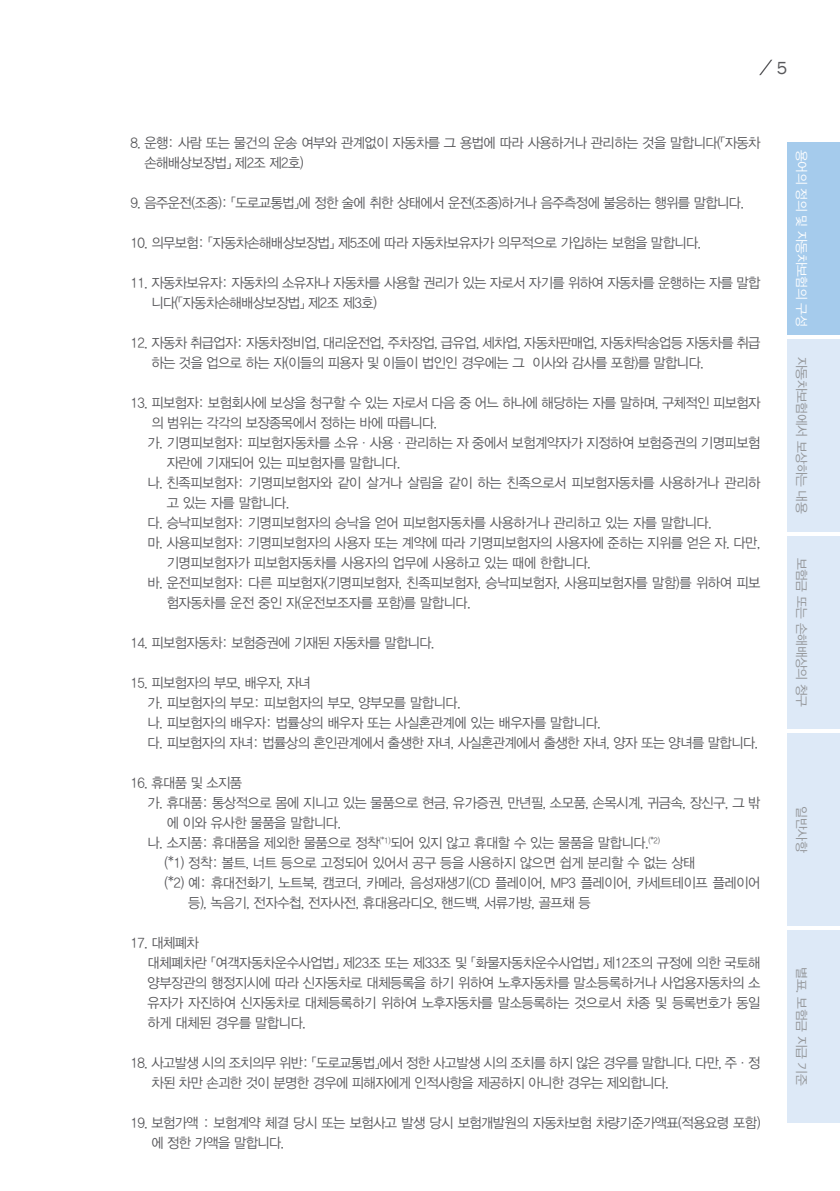
<style>
.page{position:relative;width:840px;height:1191px;background:#fff}
.page>*{position:absolute;margin:0;border:0;box-sizing:border-box;transform-origin:0 0}
.t1{font:18px "Franklin Gothic";color:#58585b}
.t2{font:14px/20px "YDVYGO Std 32";letter-spacing:-.03em;color:#58585b;scale:.95 1}
.t3{font:12.8px "YDVYGO Std 32";letter-spacing:-.03em;color:#939598}
.t4{font:12.8px "YDVYGO Std 32";letter-spacing:-.03em;color:#fff}
.t5{font:12.8px "YDVYGO Std 12";letter-spacing:-.03em;color:#939598}
</style>
<div class="page">
<div style="left:787px;top:142px;width:52px;height:192px;background:#a5cbec"></div>
<div style="left:787px;top:339px;width:52px;height:192px;background:#dde9f7"></div>
<div style="left:787px;top:536px;width:52px;height:193px;background:#dde9f7"></div>
<div style="left:787px;top:733px;width:52px;height:193px;background:#dde9f7"></div>
<div style="left:787px;top:930px;width:52px;height:193px;background:#dde9f7"></div>
<svg style="left:759px;top:60px;width:13px;height:15px"></svg>
<p class="t1" style="left:776px;top:57px;width:12px">5</p>
<p class="t2" style="left:144px;top:133px;width:649px;text-indent:-14px">8. 운행: 사람 또는 물건의 운송 여부와 관계없이 자동차를 그 용법에 따라 사용하거나 관리하는 것을 말합니다(「자동차 손해배상보장법」 제2조 제2호)</p>
<p class="t2" style="left:130px;top:193px;width:647px">9. 음주운전(조종): 「도로교통법」에 정한 술에 취한 상태에서 운전(조종)하거나 음주측정에 불응하는 행위를 말합니다.</p>
<p class="t2" style="left:130px;top:233px;width:602px">10. 의무보험: 「자동차손해배상보장법」 제5조에 따라 자동차보유자가 의무적으로 가입하는 보험을 말합니다.</p>
<p class="t2" style="left:151px;top:273px;width:642px;text-indent:-21px">11. 자동차보유자: 자동차의 소유자나 자동차를 사용할 권리가 있는 자로서 자기를 위하여 자동차를 운행하는 자를 말합 니다(「자동차손해배상보장법」 제2조 제3호)</p>
<p class="t2" style="left:151px;top:333px;width:642px;text-indent:-21px">12. 자동차 취급업자: 자동차정비업, 대리운전업, 주차장업, 급유업, 세차업, 자동차판매업, 자동차탁송업등 자동차를 취급 하는 것을 업으로 하는 자(이들의 피용자 및 이들이 법인인 경우에는 그 이사와 감사를 포함)를 말합니다.</p>
<p class="t2" style="left:130px;top:393px;width:664px">13. 피보험자: 보험회사에 보상을 청구할 수 있는 자로서 다음 중 어느 하나에 해당하는 자를 말하며, 구체적인 피보험자</p>
<p class="t2" style="left:151px;top:413px;width:302px">의 범위는 각각의 보장종목에서 정하는 바에 따릅니다.</p>
<p class="t2" style="left:147px;top:433px;width:646px">가. 기명피보험자: 피보험자동차를 소유ㆍ사용ㆍ관리하는 자 중에서 보험계약자가 지정하여 보험증권의 기명피보험</p>
<p class="t2" style="left:166px;top:453px;width:247px">자란에 기재되어 있는 피보험자를 말합니다.</p>
<p class="t2" style="left:147px;top:473px;width:646px">나. 친족피보험자: 기명피보험자와 같이 살거나 살림을 같이 하는 친족으로서 피보험자동차를 사용하거나 관리하</p>
<p class="t2" style="left:166px;top:493px;width:131px">고 있는 자를 말합니다.</p>
<p class="t2" style="left:147px;top:513px;width:595px">다. 승낙피보험자: 기명피보험자의 승낙을 얻어 피보험자동차를 사용하거나 관리하고 있는 자를 말합니다.</p>
<p class="t2" style="left:147px;top:533px;width:646px">마. 사용피보험자: 기명피보험자의 사용자 또는 계약에 따라 기명피보험자의 사용자에 준하는 지위를 얻은 자. 다만,</p>
<p class="t2" style="left:166px;top:553px;width:448px">기명피보험자가 피보험자동차를 사용자의 업무에 사용하고 있는 때에 한합니다.</p>
<p class="t2" style="left:147px;top:573px;width:646px">바. 운전피보험자: 다른 피보험자(기명피보험자, 친족피보험자, 승낙피보험자, 사용피보험자를 말함)를 위하여 피보</p>
<p class="t2" style="left:166px;top:593px;width:321px">험자동차를 운전 중인 자(운전보조자를 포함)를 말합니다.</p>
<p class="t2" style="left:130px;top:633px;width:321px">14. 피보험자동차: 보험증권에 기재된 자동차를 말합니다.</p>
<p class="t2" style="left:147px;top:673px;width:644px;text-indent:-17px">15. 피보험자의 부모, 배우자, 자녀<br>가. 피보험자의 부모: 피보험자의 부모, 양부모를 말합니다.<br>나. 피보험자의 배우자: 법률상의 배우자 또는 사실혼관계에 있는 배우자를 말합니다.<br>다. 피보험자의 자녀: 법률상의 혼인관계에서 출생한 자녀, 사실혼관계에서 출생한 자녀, 양자 또는 양녀를 말합니다.</p>
<p class="t2" style="left:130px;top:773px;width:119px">16. 휴대품 및 소지품</p>
<p class="t2" style="left:147px;top:793px;width:646px">가. 휴대품: 통상적으로 몸에 지니고 있는 물품으로 현금, 유가증권, 만년필, 소모품, 손목시계, 귀금속, 장신구, 그 밖</p>
<p class="t2" style="left:166px;top:813px;width:185px">에 이와 유사한 물품을 말합니다.</p>
<p class="t2" style="left:147px;top:833px;width:540px">나. 소지품: 휴대품을 제외한 물품으로 정착<sup>(*1)</sup>되어 있지 않고 휴대할 수 있는 물품을 말합니다.<sup>(*2)</sup></p>
<p class="t2" style="left:164px;top:853px;width:560px">(*1) 정착: 볼트, 너트 등으로 고정되어 있어서 공구 등을 사용하지 않으면 쉽게 분리할 수 없는 상태</p>
<p class="t2" style="left:164px;top:873px;width:628px">(*2) 예: 휴대전화기, 노트북, 캠코더, 카메라, 음성재생기(CD 플레이어, MP3 플레이어, 카세트테이프 플레이어</p>
<p class="t2" style="left:188px;top:893px;width:425px">등), 녹음기, 전자수첩, 전자사전, 휴대용라디오, 핸드백, 서류가방, 골프채 등</p>
<p class="t2" style="left:147px;top:933px;width:646px;text-indent:-17px">17. 대체폐차<br>대체폐차란 「여객자동차운수사업법」 제23조 또는 제33조 및 「화물자동차운수사업법」 제12조의 규정에 의한 국토해 양부장관의 행정지시에 따라 신자동차로 대체등록을 하기 위하여 노후자동차를 말소등록하거나 사업용자동차의 소 유자가 자진하여 신자동차로 대체등록하기 위하여 노후자동차를 말소등록하는 것으로서 차종 및 등록번호가 동일 하게 대체된 경우를 말합니다.</p>
<p class="t2" style="left:151px;top:1053px;width:642px;text-indent:-21px">18. 사고발생 시의 조치의무 위반: 「도로교통법」에서 정한 사고발생 시의 조치를 하지 않은 경우를 말합니다. 다만, 주·정 차된 차만 손괴한 것이 분명한 경우에 피해자에게 인적사항을 제공하지 아니한 경우는 제외합니다.</p>
<p class="t2" style="left:151px;top:1113px;width:642px;text-indent:-21px">19. 보험가액 : 보험계약 체결 당시 또는 보험사고 발생 당시 보험개발원의 자동차보험 차량기준가액표(적용요령 포함) 에 정한 가액을 말합니다.</p>
<p class="t4" style="left:807px;top:150px;width:178px;rotate:90deg">용어의 정의 및 자동차보험의 구성</p>
<p class="t3" style="left:807px;top:357px;width:158px;rotate:90deg">자동차보험에서 보상하는 내용</p>
<p class="t3" style="left:807px;top:557px;width:151px;rotate:90deg">보험금 또는 손해배상의 청구</p>
<p class="t3" style="left:807px;top:806px;width:47px;rotate:90deg">일반사항</p>
<p class="t5" style="left:807px;top:967px;width:120px;rotate:90deg">별표. 보험금 지급 기준</p>
</div>
